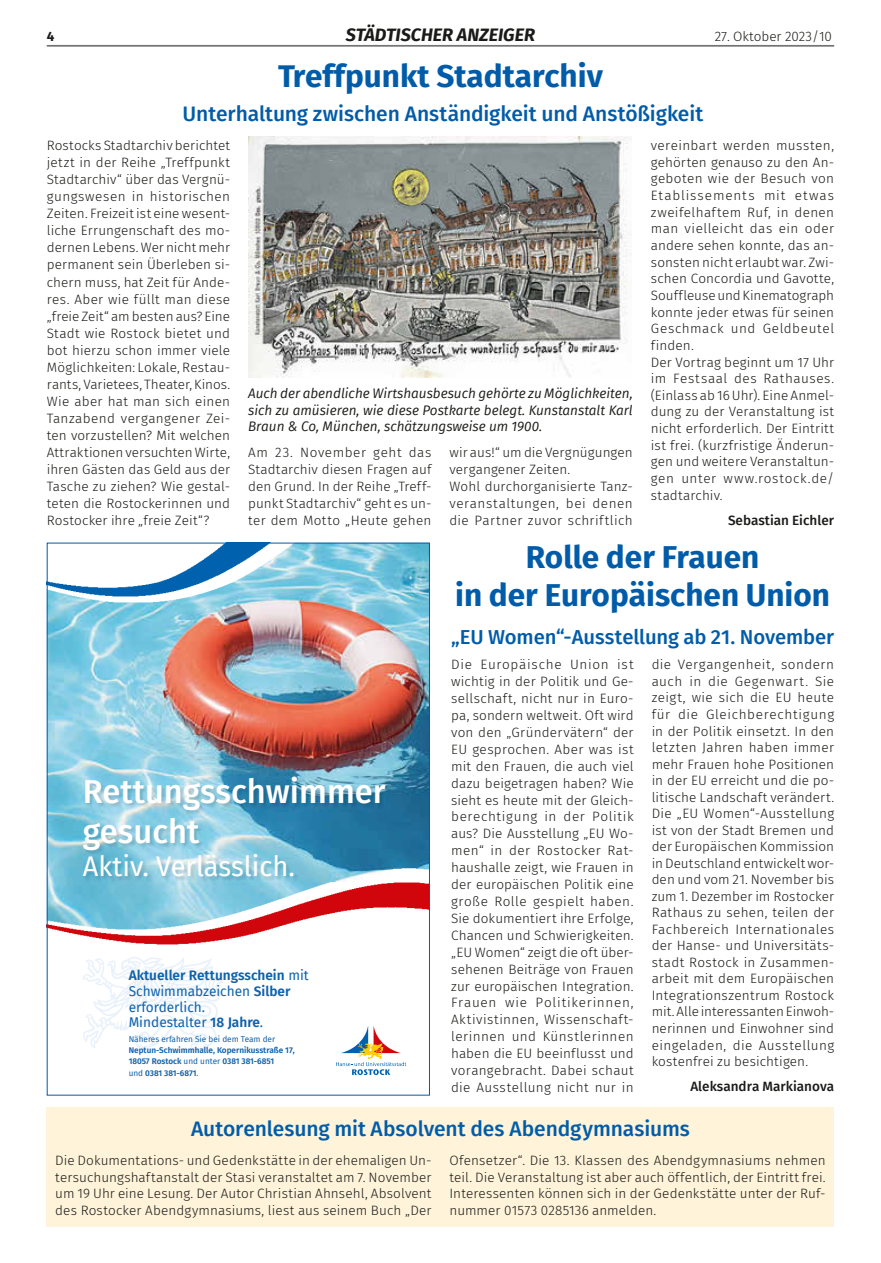
<style>
.page{position:relative;width:881px;height:1263px;background:#fff}
.page>*{position:absolute;margin:0;border:0;box-sizing:border-box;transform-origin:0 0}
.t1{font:500 33.15px/39.9px "Fira Sans";color:#fff}
.t2{font:700 31.5px/37.8px "Fira Sans";color:#005ca9;text-align:center}
.t3{font:27.75px "Fira Sans";color:#fff}
.t4{font:500 21px "Fira Sans";letter-spacing:-.005em;color:#005ca9}
.t5{font:500 20.25px "Fira Sans";letter-spacing:-.005em;color:#005ca9}
.t6{font:italic 700 18px "Fira Sans";color:#1a1a18}
.t7{font:13.8px/15.8px "Fira Sans";color:#0e62ad}
.t8{font:300 13.5px/17.1px "Fira Sans";letter-spacing:.015em;color:#1a1a18;text-align:justify}
.t9{font:italic 13.5px/16.6px "Fira Sans";color:#1a1a18;text-align:justify}
.t10{font:500 13.5px "Fira Sans";color:#1a1a18}
.t11{font:700 13.5px "Fira Sans";color:#1a1a18}
.t12{font:600 8.25px/11.1px "Fira Sans";color:#0e62ad}
.t13{font:8.25px "Fira Sans";color:#0e62ad}
.s1{font-weight:600}
.s2{font-weight:400}
</style>
<div class="page">
<hr style="left:47px;top:45px;width:786px;height:1px;background:#6f6f6e">
<hr style="left:47px;top:46px;width:786px;height:1px;background:#6f6f6e">
<img style="left:49px;top:545px;width:378px;height:320px">
<svg style="left:336px;top:1026px;width:70px;height:49px"></svg>
<img style="left:49px;top:545px;width:249px;height:58px">
<img style="left:49px;top:545px;width:228px;height:52px">
<img style="left:49px;top:865px;width:378px;height:17px">
<img style="left:49px;top:882px;width:378px;height:63px">
<svg style="left:83px;top:957px;width:140px;height:94px"></svg>
<img style="left:83px;top:776px;width:307px;height:105px">
<img style="left:248px;top:136px;width:380px;height:241px">
<div style="left:47px;top:1108px;width:786px;height:119px;background:#fff3d9"></div>
<p class="t11" style="left:47px;top:25px;width:9px">4</p>
<h3 class="t6" style="left:346px;top:20px;width:190px">STÄDTISCHER ANZEIGER</h3>
<p class="t8" style="left:714px;top:28px;width:119px">27. Oktober 2023/10</p>
<h2 class="t2" style="left:278px;top:55px;width:326px">Treffpunkt Stadtarchiv</h2>
<h3 class="t4" style="left:182px;top:97px;width:522px">Unterhaltung zwischen Anständigkeit und Anstößigkeit</h3>
<p class="t8" style="left:47px;top:137px;width:185px">Rostocks Stadtarchiv berichtet jetzt in der Reihe „Treffpunkt Stadtarchiv“ über das Vergnü&shy;gungswesen in historischen Zeiten. Freizeit ist eine wesent&shy;liche Errungenschaft des mo&shy;dernen Lebens. Wer nicht mehr permanent sein Überleben si&shy;chern muss, hat Zeit für Ande&shy;res. Aber wie füllt man diese „freie Zeit“ am besten aus? Eine Stadt wie Rostock bietet und bot hierzu schon immer viele Möglichkeiten: Lokale, Restau&shy;rants, Varietees, Theater, Kinos.<br>Wie aber hat man sich einen Tanzabend vergangener Zei&shy;ten vorzustellen? Mit welchen Attraktionen versuchten Wirte, ihren Gästen das Geld aus der Tasche zu ziehen? Wie gestal&shy;teten die Rostockerinnen und Rostocker ihre „freie Zeit“?</p>
<p class="t8" style="left:650px;top:137px;width:185px;line-height:16.6px;text-align:left">vereinbart werden mussten, gehörten genauso zu den An&shy;geboten wie der Besuch von<br>Etablissements mit etwas zweifelhaftem Ruf, in denen man vielleicht das ein oder andere sehen konnte, das an&shy;sonsten nicht erlaubt war. Zwi&shy;schen Concordia und Gavotte,<br>Souffleuse und Kinematograph konnte jeder etwas für seinen<br>Geschmack und Geldbeutel finden.<br>Der Vortrag beginnt um 17 Uhr im Festsaal des Rathauses. (Einlass ab 16 Uhr). Eine Anmel&shy;dung zu der Veranstaltung ist nicht erforderlich. Der Eintritt ist frei. (kurzfristige Änderun&shy;gen und weitere Veranstaltun&shy;gen unter www.rostock.de/ stadtarchiv.</p>
<p class="t10" style="left:727px;top:509px;width:107px">Sebastian Eichler</p>
<h2 class="t2" style="left:455px;top:536px;width:376px">Rolle der Frauen<br>in der Europäischen Union</h2>
<h3 class="t5" style="left:451px;top:621px;width:384px">„EU Women“-Ausstellung ab 21. November</h3>
<p class="t8" style="left:451px;top:656px;width:184px">Die Europäische Union ist wichtig in der Politik und Ge&shy;sellschaft, nicht nur in Euro&shy;pa, sondern weltweit. Oft wird von den „Gründervätern“ der EU gesprochen. Aber was ist mit den Frauen, die auch viel dazu beigetragen haben? Wie sieht es heute mit der Gleich&shy;berechtigung in der Politik aus? Die Ausstellung „EU Wo&shy;men“ in der Rostocker Rat&shy;haushalle zeigt, wie Frauen in der europäischen Politik eine große Rolle gespielt haben.<br>Sie dokumentiert ihre Erfolge, Chancen und Schwierigkeiten. „EU Women“ zeigt die oft über&shy;sehenen Beiträge von Frauen zur europäischen Integration.<br>Frauen wie Politikerinnen, Aktivistinnen, Wissenschaft&shy;lerinnen und Künstlerinnen haben die EU beeinflusst und vorangebracht. Dabei schaut die Ausstellung nicht nur in</p>
<p class="t8" style="left:651px;top:656px;width:184px;line-height:16.5px">die Vergangenheit, sondern auch in die Gegenwart. Sie zeigt, wie sich die EU heute für die Gleichberechtigung in der Politik einsetzt. In den letzten Jahren haben immer mehr Frauen hohe Positionen in der EU erreicht und die po&shy;litische Landschaft verändert.<br>Die „EU Women“-Ausstellung ist von der Stadt Bremen und der Europäischen Kommission in Deutschland entwickelt wor&shy;den und vom 21. November bis zum 1. Dezember im Rostocker Rathaus zu sehen, teilen der Fachbereich Internationales der Hanse- und Universitäts&shy;stadt Rostock in Zusammen&shy;arbeit mit dem Europäischen Integrationszentrum Rostock mit. Alle interessanten Einwoh&shy;nerinnen und Einwohner sind eingeladen, die Ausstellung kostenfrei zu besichtigen.</p>
<p class="t9" style="left:248px;top:385px;width:386px">Auch der abendliche Wirtshausbesuch gehörte zu Möglichkeiten, sich zu amüsieren, wie diese Postkarte belegt. Kunstanstalt Karl Braun &amp; Co, München, schätzungsweise um 1900.</p>
<p class="t8" style="left:248px;top:443px;width:185px">Am 23. November geht das Stadtarchiv diesen Fragen auf den Grund. In der Reihe „Treff&shy;punkt Stadtarchiv“ geht es un&shy;ter dem Motto „Heute gehen</p>
<p class="t8" style="left:449px;top:443px;width:185px;text-align:left">wir aus!“ um die Vergnügungen vergangener Zeiten.<br>Wohl durchorganisierte Tanz&shy;veranstaltungen, bei denen die Partner zuvor schriftlich</p>
<h1 class="t1" style="left:83px;top:769px;width:304px">Rettungsschwimmer gesucht</h1>
<h3 class="t3" style="left:83px;top:845px;width:213px">Aktiv. Verlässlich.</h3>
<p class="t7" style="left:129px;top:967px;width:181px"><span class="s1">Aktueller Rettungsschein</span> mit<br>Schwimmabzeichen <span class="s1">Silber </span>erforderlich.<br>Mindestalter <span class="s1">18 Jahre</span>.</p>
<p class="t13" style="left:129px;top:1033px;width:148px">Näheres erfahren Sie bei dem Team der</p>
<p class="t12" style="left:129px;top:1044px;width:167px">Neptun-Schwimmhalle, Kopernikusstraße 17,<br>18057 Rostock <span class="s2">und unter</span> 0381 381-6851<br><span class="s2">und</span> 0381 381-6871<span class="s2">.</span></p>
<p class="t10" style="left:690px;top:1075px;width:145px">Aleksandra Markianova</p>
<h3 class="t4" style="left:191px;top:1112px;width:500px">Autorenlesung mit Absolvent des Abendgymnasiums</h3>
<p class="t8" style="left:55px;top:1152px;width:377px;line-height:16.5px">Die Dokumentations- und Gedenkstätte in der ehemaligen Un&shy;tersuchungshaftanstalt der Stasi veranstaltet am 7. November um 19 Uhr eine Lesung. Der Autor Christian Ahnsehl, Absolvent des Rostocker Abendgymnasiums, liest aus seinem Buch „Der</p>
<p class="t8" style="left:449px;top:1152px;width:377px;line-height:16.5px">Ofensetzer“. Die 13. Klassen des Abendgymnasiums nehmen teil. Die Veranstaltung ist aber auch öffentlich, der Eintritt frei.<br>Interessenten können sich in der Gedenkstätte unter der Ruf&shy;nummer 01573 0285136 anmelden.</p>
</div>
